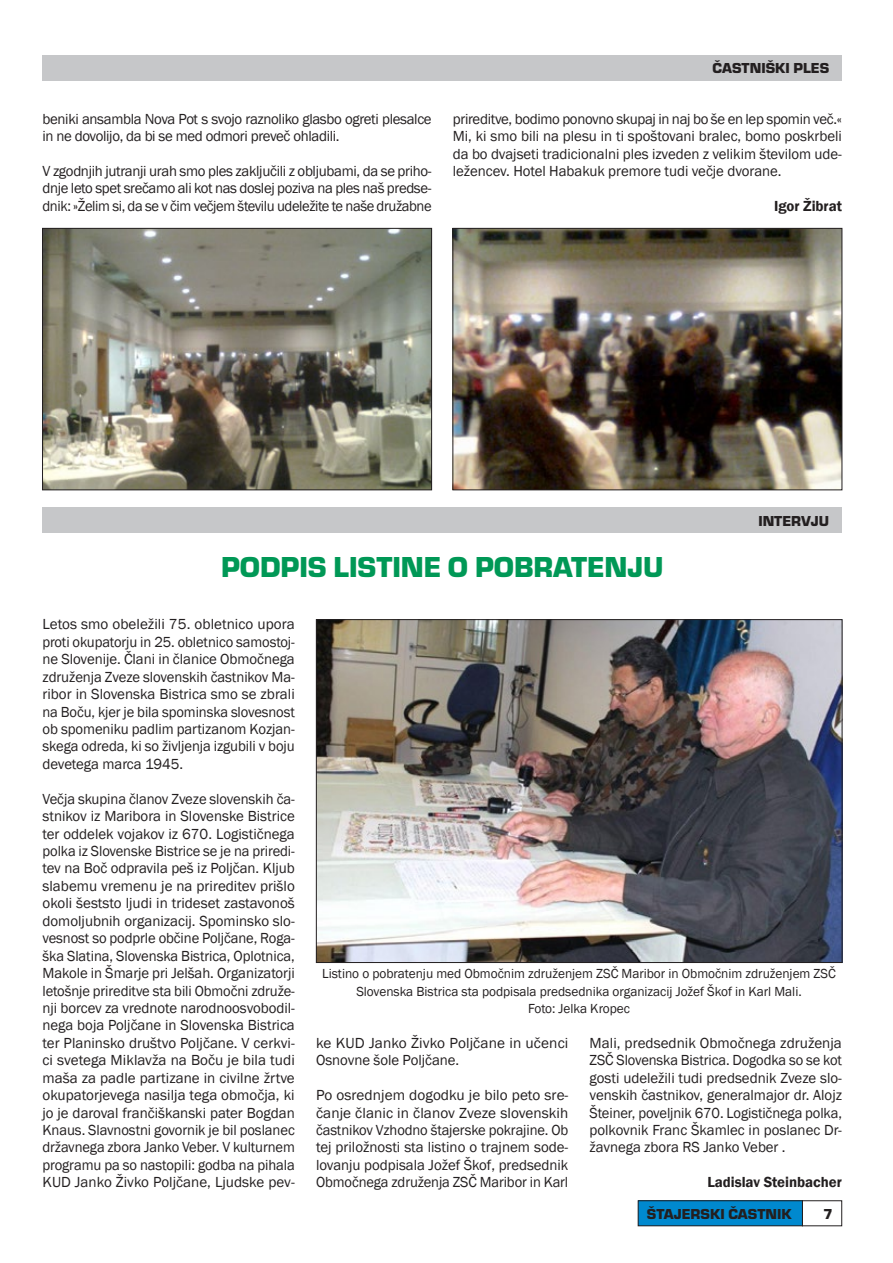
<style>
.page{position:relative;width:893px;height:1263px;background:#fff}
.page>*{position:absolute;margin:0;border:0;box-sizing:border-box;transform-origin:0 0}
.t1{font:30px "Eurostile T Blac";color:#009856}
.t2{font:15px/17.4px "Franklin Gothic";letter-spacing:-.005em;color:#231f20;text-align:justify}
.t3{font:15px/17.4px "Franklin Gothic";letter-spacing:-.025em;color:#231f20}
.t4{font:15px "Eurostile T Blac";color:#231f20}
.t5{font:600 15px "Franklin Gothic";color:#231f20}
.t6{font:13.5px/17.4px "Franklin Gothic";letter-spacing:-.005em;color:#231f20;text-align:center}
</style>
<div class="page">
<div style="left:638px;top:1201px;width:164px;height:25px;background:#0089cf"></div>
<div style="left:638px;top:1200px;width:165px;height:26px;border:1px solid #231f20"></div>
<div style="left:802px;top:1200px;width:40px;height:26px;border:1px solid #231f20"></div>
<div style="left:43px;top:55px;width:799px;height:25px;background:#c6c7c9"></div>
<img style="left:44px;top:230px;width:386px;height:258px">
<div style="left:42px;top:228px;width:390px;height:262px;border:1px solid #231f20"></div>
<img style="left:455px;top:230px;width:385px;height:258px">
<div style="left:453px;top:228px;width:389px;height:262px;border:1px solid #231f20"></div>
<div style="left:43px;top:507px;width:799px;height:26px;background:#c6c7c9"></div>
<img style="left:318px;top:621px;width:522px;height:340px">
<p class="t3" style="left:43px;top:110px;width:391px">beniki ansambla Nova Pot s svojo raznoliko glasbo ogreti plesalce in ne dovolijo, da bi se med odmori preveč ohladili.</p>
<p class="t2" style="left:43px;top:163px;width:391px">V zgodnjih jutranji urah smo ples zaključili z obljubami, da se priho&shy;dnje leto spet srečamo ali kot nas doslej poziva na ples naš predse&shy;dnik: »Želim si, da se v čim večjem številu udeležite te naše družabne</p>
<p class="t4" style="left:713px;top:60px;width:118px">ČASTNIŠKI PLES</p>
<p class="t2" style="left:453px;top:110px;width:391px">prireditve, bodimo ponovno skupaj in naj bo še en lep spomin več.« Mi, ki smo bili na plesu in ti spoštovani bralec, bomo poskrbeli da bo dvajseti tradicionalni ples izveden z velikim številom ude&shy;ležencev. Hotel Habakuk premore tudi večje dvorane.</p>
<p class="t5" style="left:774px;top:197px;width:69px">Igor Žibrat</p>
<p class="t4" style="left:758px;top:513px;width:72px">INTERVJU</p>
<h1 class="t1" style="left:221px;top:551px;width:444px">PODPIS LISTINE O POBRATENJU</h1>
<p class="t2" style="left:43px;top:616px;width:254px">Letos smo obeležili 75. obletnico upora proti okupatorju in 25. obletnico samostoj&shy;ne Slovenije. Člani in članice Območnega združenja Zveze slovenskih častnikov Ma&shy;ribor in Slovenska Bistrica smo se zbrali na Boču, kjer je bila spominska slovesnost ob spomeniku padlim partizanom Kozjan&shy;skega odreda, ki so življenja izgubili v boju devetega marca 1945.</p>
<p class="t2" style="left:43px;top:790px;width:254px">Večja skupina članov Zveze slovenskih ča&shy;stnikov iz Maribora in Slovenske Bistrice ter oddelek vojakov iz 670. Logističnega polka iz Slovenske Bistrice se je na priredi&shy;tev na Boč odpravila peš iz Poljčan. Kljub slabemu vremenu je na prireditev prišlo okoli šeststo ljudi in trideset zastavonoš domoljubnih organizacij. Spominsko slo&shy;vesnost so podprle občine Poljčane, Roga&shy;ška Slatina, Slovenska Bistrica, Oplotnica, Makole in Šmarje pri Jelšah. Organizatorji letošnje prireditve sta bili Območni združe&shy;nji borcev za vrednote narodnoosvobodil&shy;nega boja Poljčane in Slovenska Bistrica ter Planinsko društvo Poljčane. V cerkvi&shy;ci svetega Miklavža na Boču je bila tudi maša za padle partizane in civilne žrtve okupatorjevega nasilja tega območja, ki jo je daroval frančiškanski pater Bogdan Knaus. Slavnostni govornik je bil poslanec državnega zbora Janko Veber. V kulturnem programu pa so nastopili: godba na pihala KUD Janko Živko Poljčane, Ljudske pev-</p>
<p class="t6" style="left:322px;top:965px;width:515px">Listino o pobratenju med Območnim združenjem ZSČ Maribor in Območnim združenjem ZSČ<br>Slovenska Bistrica sta podpisala predsednika organizacij Jožef Škof in Karl Mali.<br>Foto: Jelka Kropec</p>
<p class="t2" style="left:316px;top:1034px;width:254px">ke KUD Janko Živko Poljčane in učenci<br>Osnovne šole Poljčane.</p>
<p class="t2" style="left:316px;top:1087px;width:254px">Po osrednjem dogodku je bilo peto sre&shy;čanje članic in članov Zveze slovenskih častnikov Vzhodno štajerske pokrajine. Ob tej priložnosti sta listino o trajnem sode&shy;lovanju podpisala Jožef Škof, predsednik Območnega združenja ZSČ Maribor in Karl</p>
<p class="t2" style="left:590px;top:1034px;width:254px">Mali, predsednik Območnega združenja ZSČ Slovenska Bistrica. Dogodka so se kot gosti udeležili tudi predsednik Zveze slo&shy;venskih častnikov, generalmajor dr. Alojz Šteiner, poveljnik 670. Logističnega polka, polkovnik Franc Škamlec in poslanec Dr&shy;žavnega zbora RS Janko Veber .</p>
<p class="t5" style="left:707px;top:1173px;width:136px">Ladislav Steinbacher</p>
<p class="t4" style="left:647px;top:1205px;width:146px">ŠTAJERSKI ČASTNIK</p>
<p class="t4" style="left:823px;top:1205px;width:11px">7</p>
</div>
